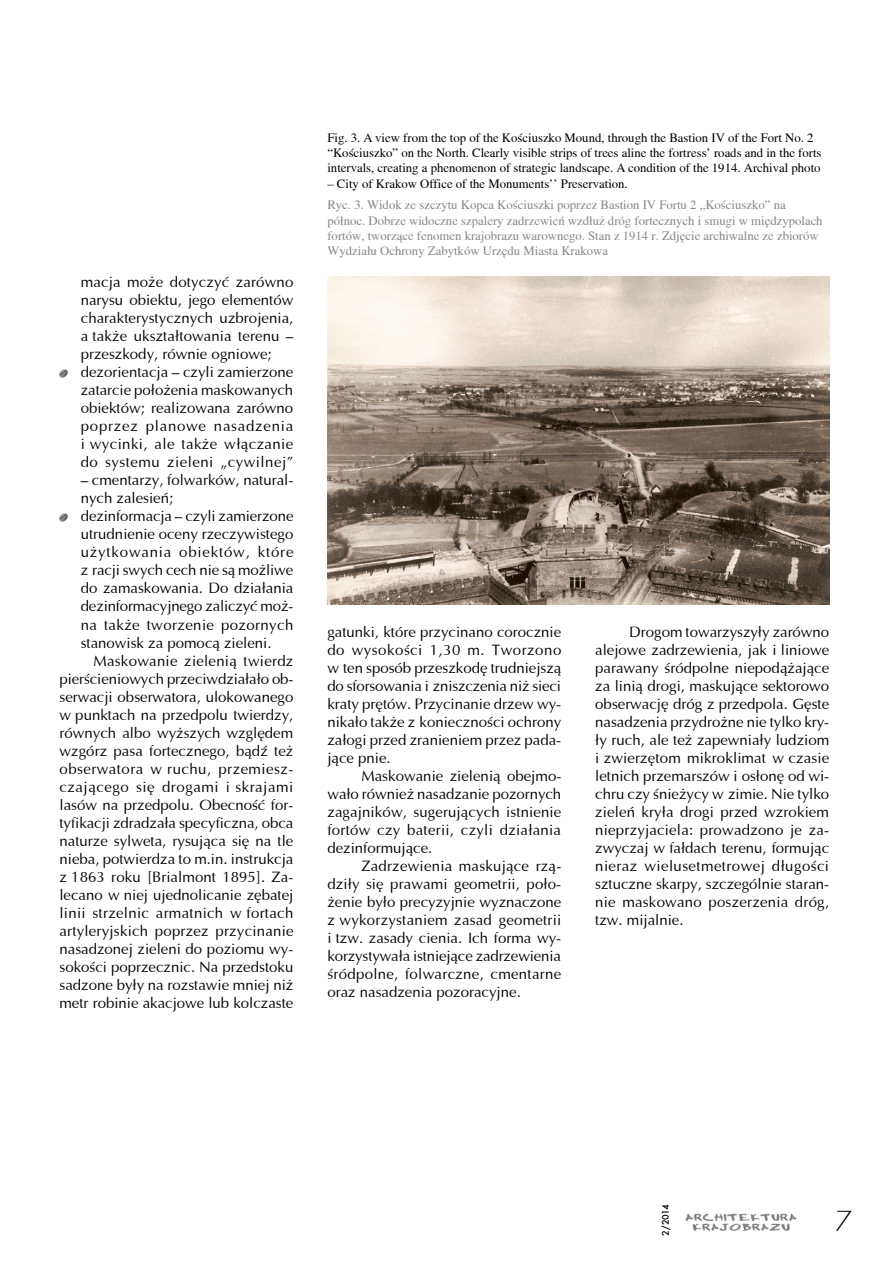
<style>
.page{position:relative;width:893px;height:1263px;background:#fff}
.page>*{position:absolute;margin:0;border:0;box-sizing:border-box;transform-origin:0 0}
.t1{font:30px "Futura TEE Ligh";color:#000}
.t2{font:15px/18px "Ottawa";color:#000;text-align:justify}
.t3{font:12.75px/15.3px "Toronto";color:#000}
.t4{font:12.75px/15.3px "Toronto";color:#878787}
.t5{font:500 10.05px "Futura TEE";color:#000}
</style>
<div class="page">
<img style="left:685px;top:1213px;width:112px;height:18px">
<svg style="left:60px;top:369px;width:8px;height:8px"></svg>
<svg style="left:60px;top:513px;width:8px;height:8px"></svg>
<img style="left:327px;top:276px;width:502px;height:328px">
<p class="t2" style="left:81px;top:273px;width:214px;text-align:left">macja może dotyczyć zarówno narysu obiektu, jego elementów charakterystycznych uzbrojenia, a także ukształtowania terenu – przeszkody, równie ogniowe; dezorientacja – czyli zamierzone zatarcie położenia maskowanych obiektów; realizowana zarówno poprzez planowe nasadzenia i wycinki, ale także włączanie do systemu zieleni „cywilnej”</p>
<p class="t2" style="left:81px;top:471px;width:214px;text-align:left">– cmentarzy, folwarków, natural&shy;nych zalesień;<br>dezinformacja – czyli zamierzone utrudnienie oceny rzeczywistego użytkowania obiektów, które z racji swych cech nie są możliwe do zamaskowania. Do działania dezinformacyjnego zaliczyć moż&shy;na także tworzenie pozornych stanowisk za pomocą zieleni.</p>
<p class="t2" style="left:59px;top:651px;width:236px;text-indent:34px">Maskowanie zielenią twierdz pierścieniowych przeciwdziałało ob&shy;serwacji obserwatora, ulokowanego w punktach na przedpolu twierdzy, równych albo wyższych względem wzgórz pasa fortecznego, bądź też obserwatora w ruchu, przemiesz&shy;czającego się drogami i skrajami lasów na przedpolu. Obecność for&shy;tyfikacji zdradzała specyficzna, obca naturze sylweta, rysująca się na tle nieba, potwierdza to m.in. instrukcja z 1863 roku [Brialmont 1895]. Za&shy;lecano w niej ujednolicanie zębatej linii strzelnic armatnich w fortach artyleryjskich poprzez przycinanie nasadzonej zieleni do poziomu wy&shy;sokości poprzecznic. Na przedstoku sadzone były na rozstawie mniej niż metr robinie akacjowe lub kolczaste</p>
<p class="t3" style="left:327px;top:130px;width:496px">Fig. 3. A view from the top of the Kościuszko Mound, through the Bastion IV of the Fort No. 2 “Kościuszko” on the North. Clearly visible strips of trees aline the fortress’ roads and in the forts intervals, creating a phenomenon of strategic landscape. A condition of the 1914. Archival photo</p>
<p class="t3" style="left:327px;top:176px;width:302px">– City of Krakow Office of the Monuments’’ Preservation.</p>
<p class="t4" style="left:327px;top:197px;width:497px">Ryc. 3. Widok ze szczytu Kopca Kościuszki poprzez Bastion IV Fortu 2 „Kościuszko” na północ. Dobrze widoczne szpalery zadrzewień wzdłuż dróg fortecznych i smugi w międzypolach fortów, tworzące fenomen krajobrazu warownego. Stan z 1914 r. Zdjęcie archiwalne ze zbiorów Wydziału Ochrony Zabytków Urzędu Miasta Krakowa</p>
<p class="t2" style="left:327px;top:623px;width:235px">gatunki, które przycinano corocznie do wysokości 1,30 m. Tworzono w ten sposób przeszkodę trudniejszą do sforsowania i zniszczenia niż sieci kraty prętów. Przycinanie drzew wy&shy;nikało także z konieczności ochrony załogi przed zranieniem przez pada&shy;jące pnie.</p>
<p class="t2" style="left:327px;top:767px;width:235px;text-indent:34px">Maskowanie zielenią obejmo&shy;wało również nasadzanie pozornych zagajników, sugerujących istnienie fortów czy baterii, czyli działania dezinformujące.</p>
<p class="t2" style="left:327px;top:857px;width:235px;text-indent:34px">Zadrzewienia maskujące rzą&shy;dziły się prawami geometrii, poło&shy;żenie było precyzyjnie wyznaczone z wykorzystaniem zasad geometrii i tzw. zasady cienia. Ich forma wy&shy;korzystywała istniejące zadrzewienia śródpolne, folwarczne, cmentarne oraz nasadzenia pozoracyjne.</p>
<p class="t2" style="left:595px;top:623px;width:236px;text-indent:34px">Drogom towarzyszyły zarówno alejowe zadrzewienia, jak i liniowe parawany śródpolne niepodążające za linią drogi, maskujące sektorowo obserwację dróg z przedpola. Gęste nasadzenia przydrożne nie tylko kry&shy;ły ruch, ale też zapewniały ludziom i zwierzętom mikroklimat w czasie letnich przemarszów i osłonę od wi&shy;chru czy śnieżycy w zimie. Nie tylko zieleń kryła drogi przed wzrokiem nieprzyjaciela: prowadzono je za&shy;zwyczaj w fałdach terenu, formując nieraz wielusetmetrowej długości sztuczne skarpy, szczególnie staran&shy;nie maskowano poszerzenia dróg, tzw. mijalnie.</p>
<p class="t5" style="left:659px;top:1236px;width:33px;rotate:-90deg">2/2014</p>
<h1 class="t1" style="left:835px;top:1204px;width:18px">7</h1>
</div>
